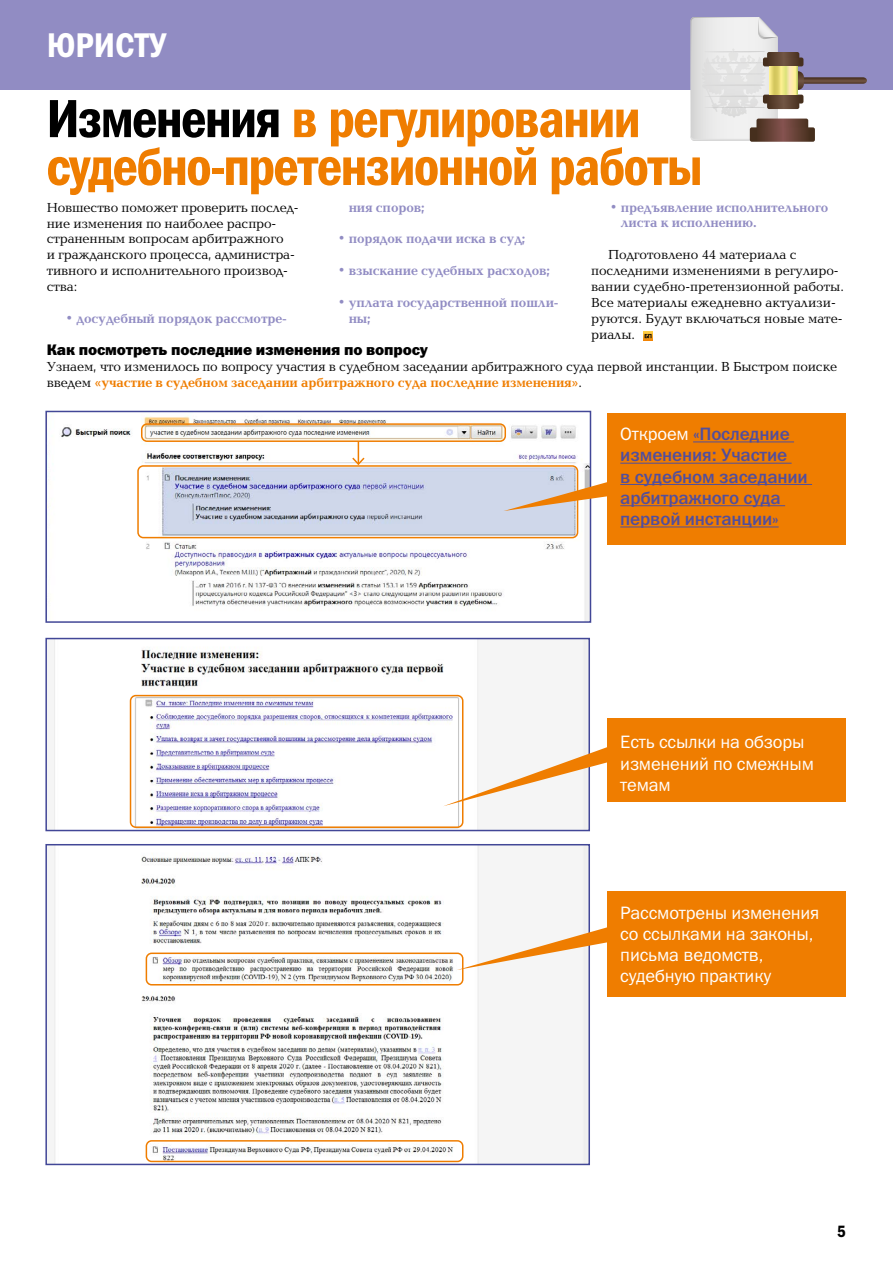
<style>
.page{position:relative;width:893px;height:1263px;background:#fff}
.page>*{position:absolute;margin:0;border:0;box-sizing:border-box;transform-origin:0 0}
.t1{font:54px/47.8px "Franklin Gothic Demi Cond C";letter-spacing:-.035em;color:#ef7d00}
.t2{font:34.5px "Franklin Gothic Demi Cond C";color:#fff}
.t3{font:18px/21.3px "Franklin Gothic Book C";letter-spacing:-.01em;color:#fff}
.t4{font:18px/21.3px "Franklin Gothic Medium C";letter-spacing:-.01em;color:#524e9c}
.t5{font:16.5px "Franklin Gothic Demi Cond C";color:#000}
.t6{font:15.3px "Franklin Gothic Heavy C";letter-spacing:-.01em;color:#000}
.t7{font:13.5px/15.9px "Baltica C";letter-spacing:-.01em;color:#000}
.t8{font:700 13.5px/15.9px "Baltica C";letter-spacing:-.01em;color:#918cc3}
.s1{color:#000}
.s2{font-weight:700;color:#ef7d00}
.s3{font-family:"Franklin Gothic Book C";color:#fff}
</style>
<div class="page">
<img style="left:61px;top:416px;width:527px;height:204px">
<div style="left:45px;top:411px;width:546px;height:212px;border:2px solid #424797"></div>
<img style="left:54px;top:641px;width:533px;height:187px">
<div style="left:45px;top:638px;width:545px;height:193px;border:2px solid #424797"></div>
<img style="left:54px;top:847px;width:533px;height:315px">
<div style="left:45px;top:844px;width:545px;height:321px;border:2px solid #424797"></div>
<div style="left:0;top:0;width:893px;height:89px;background:#918cc3"></div>
<svg style="left:643px;top:332px;width:10px;height:9px"></svg>
<svg style="left:351px;top:442px;width:15px;height:23px"></svg>
<svg style="left:691px;top:17px;width:176px;height:125px"></svg>
<svg style="left:769px;top:66px;width:28px;height:29px"></svg>
<div style="left:141px;top:423px;width:365px;height:19px;border:2px solid #ef7d00;border-radius:5px"></div>
<div style="left:137px;top:465px;width:441px;height:73px;border:2px solid #ef7d00;border-radius:5px"></div>
<div style="left:130px;top:695px;width:333px;height:133px;border:2px solid #ef7d00;border-radius:5px"></div>
<div style="left:146px;top:952px;width:317px;height:33px;border:2px solid #ef7d00;border-radius:5px"></div>
<div style="left:146px;top:1140px;width:317px;height:22px;border:2px solid #ef7d00;border-radius:5px"></div>
<svg style="left:503px;top:482px;width:105px;height:29px;background:#dcc3ae"></svg>
<svg style="left:443px;top:747px;width:165px;height:59px"></svg>
<svg style="left:457px;top:926px;width:151px;height:44px"></svg>
<div style="left:608px;top:413px;width:238px;height:131px;background:#ef7d00"></div>
<hr style="left:693px;top:441px;width:101px;height:1px;background:#524e9c">
<hr style="left:620px;top:463px;width:172px;height:1px;background:#524e9c">
<hr style="left:620px;top:484px;width:192px;height:1px;background:#524e9c">
<hr style="left:620px;top:505px;width:165px;height:1px;background:#524e9c">
<hr style="left:620px;top:526px;width:159px;height:1px;background:#524e9c">
<div style="left:608px;top:891px;width:238px;height:105px;background:#ef7d00"></div>
<div style="left:608px;top:719px;width:238px;height:83px;background:#ef7d00"></div>
<h2 class="t2" style="left:47px;top:26px;width:121px">ЮРИСТУ</h2>
<h1 class="t1" style="left:46px;top:94px;width:658px"><span class="s1">Изменения</span> в регулировании судебно-претензионной работы</h1>
<p class="t7" style="left:47px;top:200px;width:253px">Новшество поможет проверить послед&shy;ние изменения по наиболее распро&shy;страненным вопросам арбитражного<br>и гражданского процесса, администра&shy;тивного и исполнительного производ&shy;ства:</p>
<p class="t8" style="left:66px;top:311px;width:223px">• досудебный порядок рассмотре-</p>
<p class="t8" style="left:621px;top:200px;width:209px;text-indent:-11px">• предъявление исполнительного листа к исполнению.</p>
<p class="t7" style="left:591px;top:248px;width:254px;text-indent:17px">Подготовлено 44 материала с последними изменениями в регулиро&shy;вании судебно-претензионной работы.<br>Все материалы ежедневно актуализи&shy;руются. Будут включаться новые мате&shy;риалы.</p>
<p class="t8" style="left:349px;top:200px;width:78px">ния споров;</p>
<p class="t8" style="left:338px;top:232px;width:189px">• порядок подачи иска в суд;</p>
<p class="t8" style="left:338px;top:263px;width:214px">• взыскание судебных расходов;</p>
<p class="t8" style="left:349px;top:295px;width:212px;text-indent:-11px">• уплата государственной пошли&shy;ны;</p>
<p class="t6" style="left:47px;top:341px;width:383px">Как посмотреть последние изменения по вопросу</p>
<p class="t7" style="left:47px;top:359px;width:792px">Узнаем, что изменилось по вопросу участия в судебном заседании арбитражного суда первой инстанции. В Быстром поиске введем <span class="s2">«участие в судебном заседании арбитражного суда последние изменения»</span>.</p>
<h3 class="t4" style="left:620px;top:423px;width:189px"><span class="s3">Откроем</span> «Последние изменения: Участие<br>в судебном заседании арбитражного суда первой инстанции»</h3>
<h3 class="t3" style="left:620px;top:731px;width:195px">Есть ссылки на обзоры изменений по смежным темам</h3>
<h3 class="t3" style="left:620px;top:901px;width:201px">Рассмотрены изменения со ссылками на законы, письма ведомств, судебную практику</h3>
<p class="t5" style="left:837px;top:1222px;width:10px">5</p>
</div>
